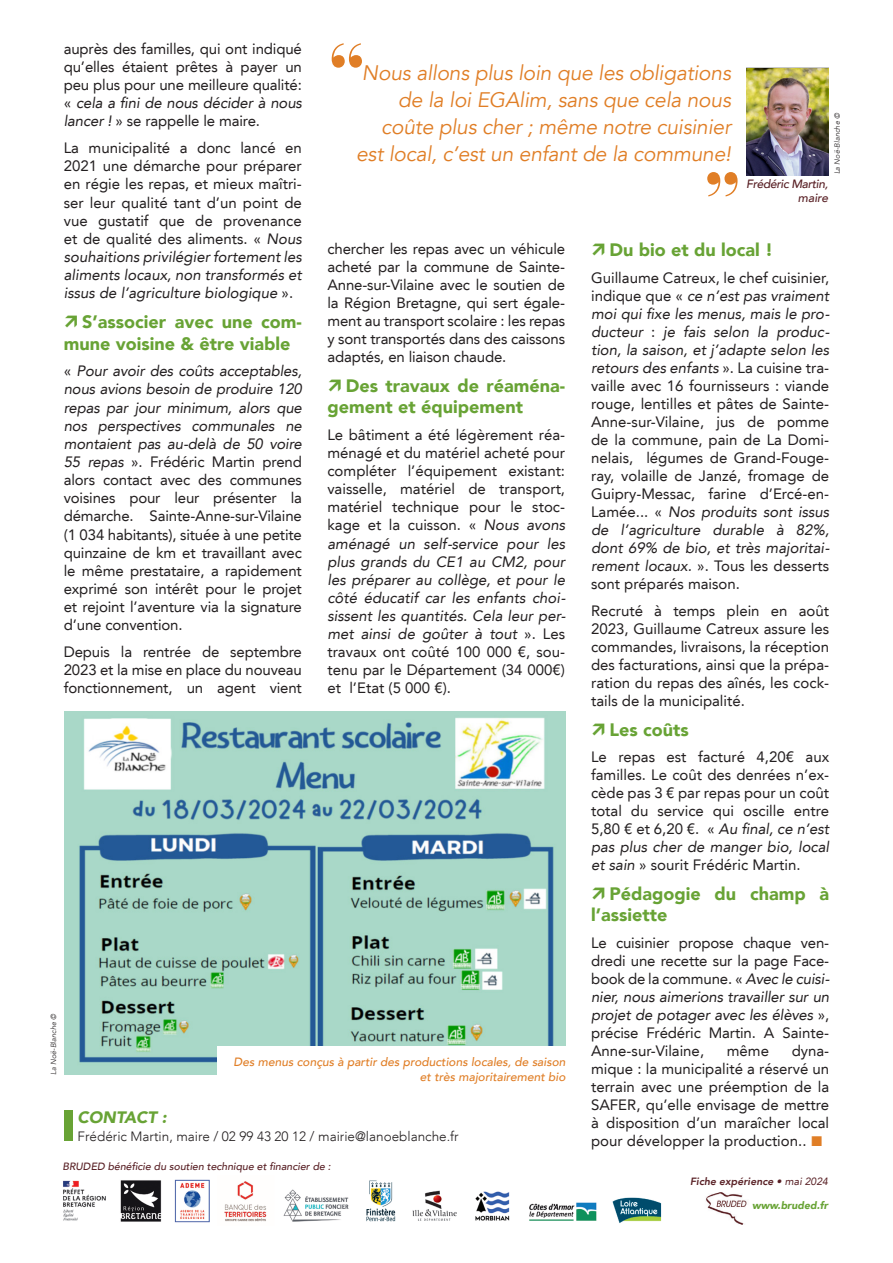
<style>
.page{position:relative;width:893px;height:1263px;background:#fff}
.page>*{position:absolute;margin:0;border:0;box-sizing:border-box;transform-origin:0 0}
.t1{font:italic 21px/27px "Avenir LT";letter-spacing:-.01em;color:#e07e26;text-align:right}
.t2{font:900 18px/21.1px "Avenir LT";color:#68a335}
.t3{font:italic 900 16.5px "Avenir LT";color:#68a335}
.t4{font:15px/18.1px "Avenir LT";color:#231f20;text-align:justify}
.t5{font:300 13.5px "Avenir LT";color:#231f20}
.t6{font:italic 500 12px/15px "Avenir LT";color:#e07e26;text-align:right}
.t7{font:italic 500 12px/13.5px "Avenir LT";letter-spacing:-.03em;color:#581f24;text-align:right}
.t8{font:italic 500 10.5px "Avenir LT";color:#581f24}
.t9{font:italic 800 10.5px "Avenir LT";color:#581f24}
.t10{font:italic 900 10.5px "Avenir LT";color:#68a335}
.t11{font:italic 300 7.5px "Avenir LT";color:#231f20}
.s1{font-style:italic}
.s2{font-weight:400}
</style>
<div class="page">
<img style="left:706px;top:1192px;width:41px;height:32px">
<img style="left:63px;top:1179px;width:599px;height:44px">
<img style="left:64px;top:712px;width:501px;height:363px">
<div style="left:64px;top:1110px;width:8px;height:30px;background:#68a335"></div>
<svg style="left:332px;top:43px;width:30px;height:25px"></svg>
<svg style="left:707px;top:172px;width:30px;height:24px"></svg>
<img style="left:746px;top:68px;width:83px;height:107px">
<div style="left:217px;top:1046px;width:360px;height:30px;background:#fff"></div>
<p class="t4" style="left:64px;top:40px;width:240px">auprès des familles, qui ont indiqué qu’elles étaient prêtes à payer un peu plus pour une meilleure qualité: « <span class="s1">cela a fini de nous décider à nous lancer !</span> » se rappelle le maire.</p>
<p class="t4" style="left:64px;top:139px;width:240px">La municipalité a donc lancé en 2021 une démarche pour préparer en régie les repas, et mieux maîtri&shy;ser leur qualité tant d’un point de vue gustatif que de provenance et de qualité des aliments. « <span class="s1">Nous souhaitions privilégier fortement les aliments locaux, non transformés et issus de l’agriculture biologique</span> ».</p>
<p class="t2" style="left:64px;top:311px;width:240px;text-indent:18px">S’associer avec une com&shy;mune voisine &amp; être viable</p>
<p class="t4" style="left:64px;top:362px;width:240px">« <span class="s1">Pour avoir des coûts acceptables, nous avions besoin de produire 120 repas par jour minimum, alors que nos perspectives communales ne montaient pas au-delà de 50 voire 55 repas</span> ». Frédéric Martin prend alors contact avec des communes voisines pour leur présenter la démarche. Sainte-Anne-sur-Vilaine (1 034 habitants), située à une petite quinzaine de km et travaillant avec le même prestataire, a rapidement exprimé son intérêt pour le projet et rejoint l’aventure via la signature d’une convention.</p>
<p class="t4" style="left:64px;top:643px;width:240px">Depuis la rentrée de septembre 2023 et la mise en place du nouveau fonctionnement, un agent vient</p>
<p class="t1" style="left:356px;top:60px;width:376px">Nous allons plus loin que les obligations de la loi EGAlim, sans que cela nous coûte plus cher ; même notre cuisinier est local, c’est un enfant de la commune!</p>
<p class="t11" style="left:833px;top:174px;width:63px;rotate:-90deg">La Noë-Blanche ©</p>
<p class="t7" style="left:746px;top:177px;width:83px">Frédéric Martin, maire</p>
<p class="t4" style="left:327px;top:240px;width:239px">chercher les repas avec un véhicule acheté par la commune de Sainte-Anne-sur-Vilaine avec le soutien de la Région Bretagne, qui sert égale&shy;ment au transport scolaire : les repas y sont transportés dans des caissons adaptés, en liaison chaude.</p>
<p class="t2" style="left:327px;top:375px;width:239px;text-indent:18px">Des travaux de réaména&shy;gement et équipement</p>
<p class="t4" style="left:327px;top:426px;width:240px">Le bâtiment a été légèrement réa&shy;ménagé et du matériel acheté pour compléter l’équipement existant: vaisselle, matériel de transport, matériel technique pour le stoc&shy;kage et la cuisson. « <span class="s1">Nous avons aménagé un self-service pour les plus grands du CE1 au CM2, pour les préparer au collège, et pour le côté éducatif car les enfants choi&shy;sissent les quantités. Cela leur per&shy;met ainsi de goûter à tout</span> ». Les travaux ont coûté 100 000 €, sou&shy;tenu par le Département (34 000€) et l’Etat (5 000 €).</p>
<p class="t2" style="left:609px;top:239px;width:165px">Du bio et du local !</p>
<p class="t4" style="left:591px;top:269px;width:240px">Guillaume Catreux, le chef cuisinier, indique que « <span class="s1">ce n’est pas vraiment moi qui fixe les menus, mais le pro&shy;ducteur</span> : <span class="s1">je fais selon la produc&shy;tion, la saison, et j’adapte selon les retours des enfants</span> ». La cuisine tra&shy;vaille avec 16 fournisseurs : viande rouge, lentilles et pâtes de Sainte-Anne-sur-Vilaine, jus de pomme de la commune, pain de La Domi&shy;nelais, légumes de Grand-Fouge&shy;ray, volaille de Janzé, fromage de Guipry-Messac, farine d’Ercé-en-Lamée... « <span class="s1">Nos produits sont issus de l’agriculture durable à 82%, dont 69% de bio, et très majoritai&shy;rement locaux.</span> ». Tous les desserts sont préparés maison.</p>
<p class="t4" style="left:591px;top:601px;width:240px">Recruté à temps plein en août 2023, Guillaume Catreux assure les commandes, livraisons, la réception des facturations, ainsi que la prépa&shy;ration du repas des aînés, les cock&shy;tails de la municipalité.</p>
<p class="t2" style="left:609px;top:719px;width:81px">Les coûts</p>
<p class="t4" style="left:591px;top:748px;width:240px">Le repas est facturé 4,20€ aux familles. Le coût des denrées n’ex&shy;cède pas 3 € par repas pour un coût total du service qui oscille entre 5,80 € et 6,20 €. « <span class="s1">Au final, ce n’est pas plus cher de manger bio, local et sain</span> » sourit Frédéric Martin.</p>
<p class="t2" style="left:591px;top:883px;width:240px;text-indent:18px">Pédagogie du champ à l’assiette</p>
<p class="t4" style="left:591px;top:934px;width:240px">Le cuisinier propose chaque ven&shy;dredi une recette sur la page Face&shy;book de la commune. « <span class="s1">Avec le cuisi&shy;nier, nous aimerions travailler sur un projet de potager avec les élèves</span> », précise Frédéric Martin. A Sainte-Anne-sur-Vilaine,</p>
<p class="t11" style="left:49px;top:1075px;width:63px;rotate:-90deg">La Noë-Blanche ©</p>
<p class="t4" style="left:591px;top:1042px;width:240px;text-indent:201px">dyna&shy;mique : la municipalité a réservé un terrain avec une préemption de la SAFER, qu’elle envisage de mettre à disposition d’un maraîcher local pour développer la production..</p>
<p class="t4" style="left:727px;top:1042px;width:44px">même</p>
<p class="t6" style="left:234px;top:1054px;width:333px">Des menus conçus à partir des productions locales, de saison et très majoritairement bio</p>
<p class="t3" style="left:78px;top:1107px;width:91px">CONTACT :</p>
<p class="t5" style="left:78px;top:1128px;width:383px">Frédéric Martin, maire / 02 99 43 20 12 / mairie@lanoeblanche.fr</p>
<p class="t8" style="left:63px;top:1160px;width:270px">BRUDED bénéficie du soutien technique et financier de :</p>
<p class="t9" style="left:690px;top:1175px;width:139px">Fiche expérience • <span class="s2">mai 2024</span></p>
<p class="t10" style="left:752px;top:1199px;width:78px">www.bruded.fr</p>
</div>
